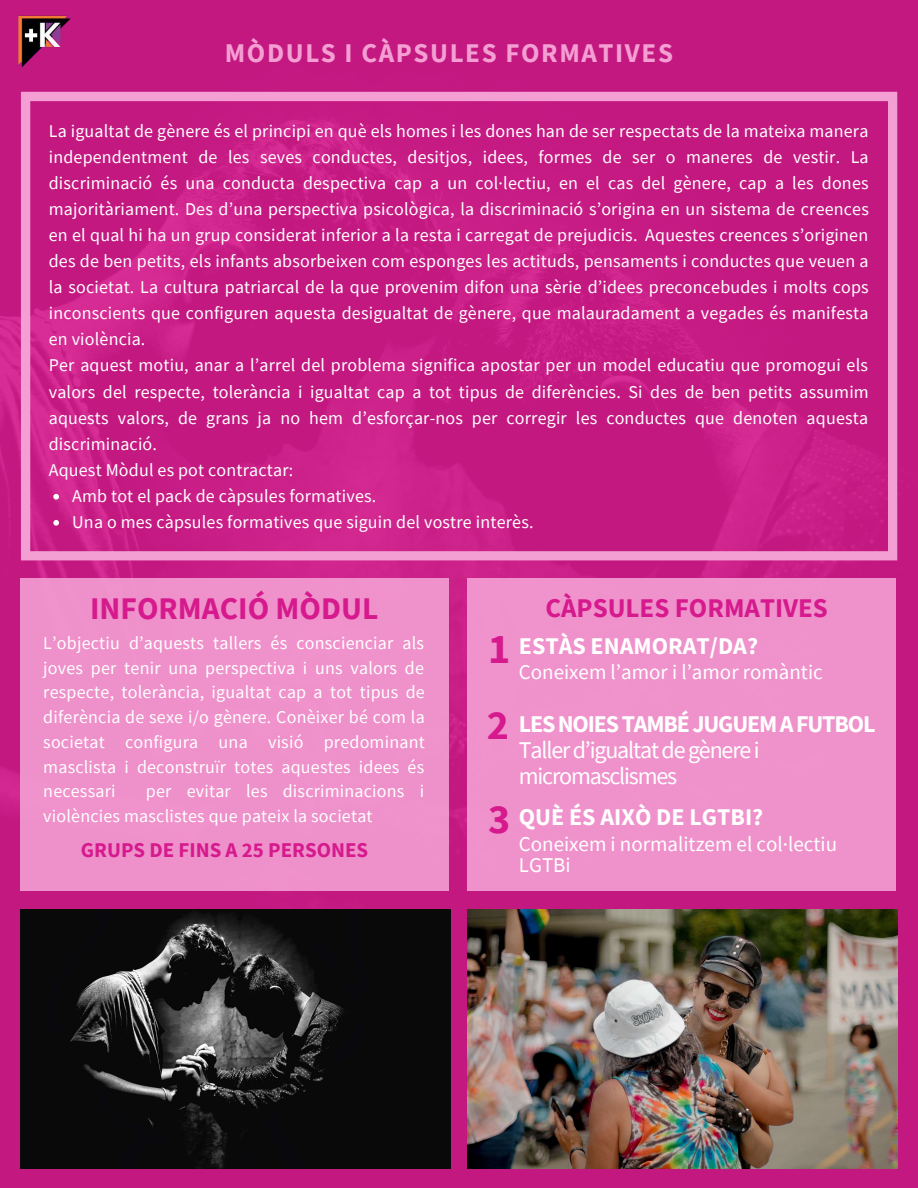
<style>
.page{position:relative;width:918px;height:1188px;background:#fff}
.page>*{position:absolute;margin:0;border:0;box-sizing:border-box;transform-origin:0 0}
.t1{font:700 31.5px "Source Sans Pro";color:#d61a8d}
.t2{font:700 27px "Source Sans Pro";letter-spacing:.06em;color:#f49fd3}
.t3{font:700 27px "Source Sans Pro";color:#d61a8d}
.t4{font:24px/25.8px "Source Sans Pro";letter-spacing:-.05em;color:#fff}
.t5{font:700 24px "Source Sans Pro";color:#fff}
.t6{font:21px/21.3px "Source Sans Pro";color:#fff}
.t7{font:700 21px "Source Sans Pro";color:#d61a8d}
.t8{font:18px/26.1px "Source Sans Pro";letter-spacing:.01em;color:#fff}
.s1{font-size:42px;color:#d61a8d}
.s2{font-weight:700;font-size:42px;color:#d61a8d}
.s3{font-weight:700}
</style>
<div class="page">
<img style="left:0;top:0;width:918px;height:1188px">
<svg style="left:21px;top:92px;width:876px;height:468px;background:#ca2389"></svg>
<svg style="left:53px;top:494px;width:6px;height:6px"></svg>
<svg style="left:53px;top:520px;width:6px;height:6px"></svg>
<img style="left:8px;top:8px;width:72px;height:69px">
<img style="left:467px;top:909px;width:430px;height:259px">
<img style="left:20px;top:909px;width:430px;height:259px">
<div style="left:20px;top:578px;width:429px;height:313px;background:#ee90ca"></div>
<div style="left:468px;top:578px;width:428px;height:313px;background:#ef92cb"></div>
<h2 class="t2" style="left:225px;top:35px;width:450px">MÒDULS I CÀPSULES FORMATIVES</h2>
<p class="t8" style="left:49px;top:117px;width:822px">La igualtat de gènere és el principi en què els homes i les dones han de ser respectats de la mateixa manera independentment de les seves conductes, desitjos, idees, formes de ser o maneres de vestir. La discriminació és una conducta despectiva cap a un col·lectiu, en el cas del gènere, cap a les dones majoritàriament. Des d’una perspectiva psicològica, la discriminació s’origina en un sistema de creences en el qual hi ha un grup considerat inferior a la resta i carregat de prejudicis. Aquestes creences s’originen des de ben petits, els infants absorbeixen com esponges les actituds, pensaments i conductes que veuen a la societat. La cultura patriarcal de la que provenim difon una sèrie d’idees preconcebudes i molts cops inconscients que configuren aquesta desigualtat de gènere, que malauradament a vegades és manifesta en violència.<br>Per aquest motiu, anar a l’arrel del problema significa apostar per un model educatiu que promogui els valors del respecte, tolerància i igualtat cap a tot tipus de diferències. Si des de ben petits assumim aquests valors, de grans ja no hem d’esforçar-nos per corregir les conductes que denoten aquesta discriminació.<br>Aquest Mòdul es pot contractar:</p>
<p class="t8" style="left:72px;top:482px;width:463px">Amb tot el pack de càpsules formatives.<br>Una o mes càpsules formatives que siguin del vostre interès.</p>
<h1 class="t1" style="left:90px;top:588px;width:290px">INFORMACIÓ MÒDUL</h1>
<p class="t8" style="left:43px;top:630px;width:383px;line-height:24.8px;text-align:justify">L’objectiu d’aquests tallers és conscienciar als joves per tenir una perspectiva i uns valors de respecte, tolerància, igualtat cap a tot tipus de diferència de sexe i/o gènere. Conèixer bé com la societat configura una visió predominant masclista i deconstruïr totes aquestes idees és necessari</p>
<p class="t8" style="left:43px;top:779px;width:382px;line-height:24.8px;text-indent:103px">per evitar les discriminacions i violències masclistes que pateix la societat</p>
<p class="t7" style="left:81px;top:836px;width:289px">GRUPS DE FINS A 25 PERSONES</p>
<h2 class="t3" style="left:545px;top:591px;width:284px">CÀPSULES FORMATIVES</h2>
<h3 class="t5" style="left:488px;top:631px;width:272px"><span class="s1">1</span> ESTÀS ENAMORAT/DA?</h3>
<p class="t6" style="left:519px;top:661px;width:305px">Coneixem l’amor i l’amor romàntic</p>
<h3 class="t4" style="left:519px;top:711px;width:358px;text-indent:-32px"><span class="s2">2</span> <span class="s3">LESNOIESTAMBÉJUGUEMAFUTBOL<br></span>Tallerd’igualtatdegènerei micromasclismes</h3>
<h3 class="t5" style="left:488px;top:801px;width:277px"><span class="s1">3</span> QUÈ ÉS AIXÒ DE LGTBI?</h3>
<p class="t6" style="left:519px;top:833px;width:320px">Coneixem i normalitzem el col·lectiu<br>LGTBi</p>
</div>
